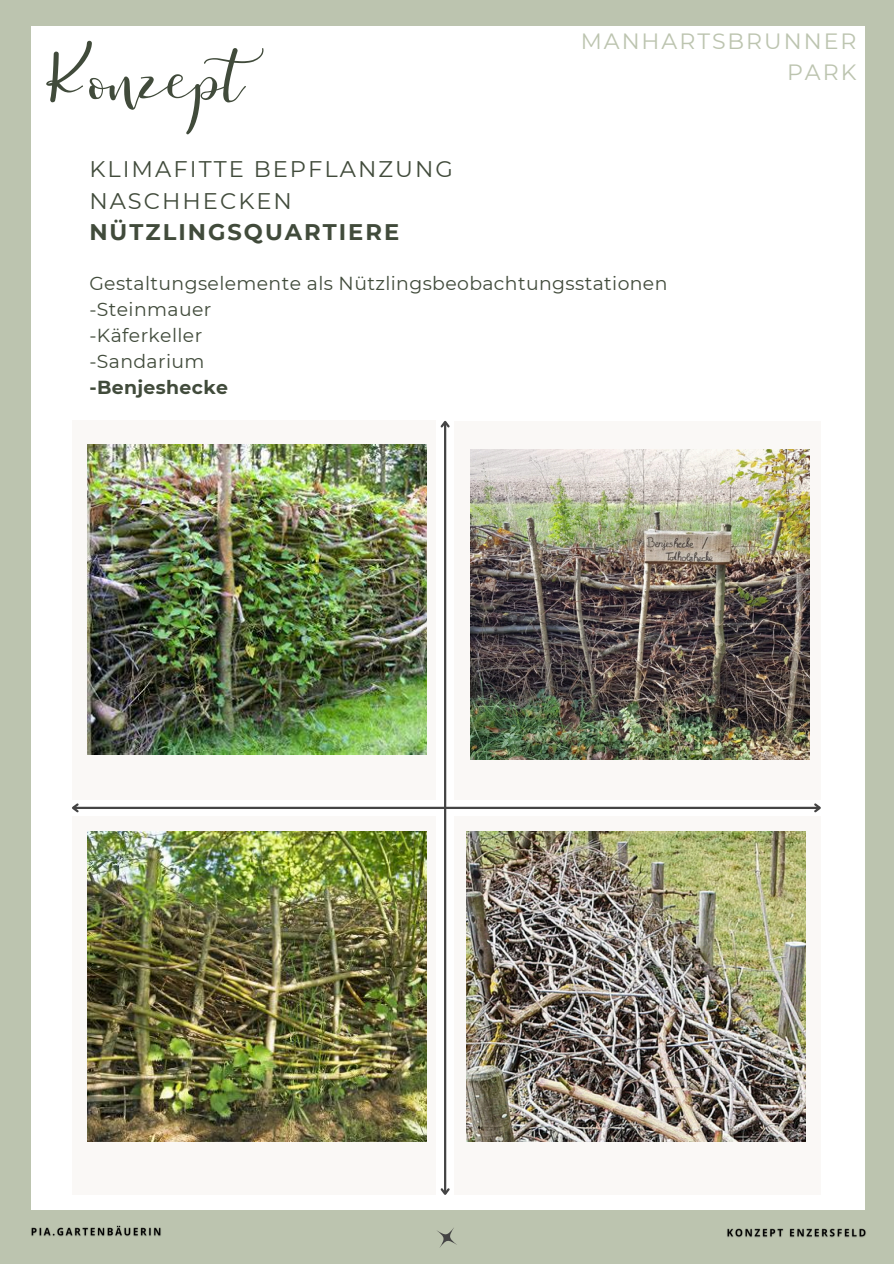
<style>
.page{position:relative;width:894px;height:1264px;background:#fff}
.page>*{position:absolute;margin:0;border:0;box-sizing:border-box;transform-origin:0 0}
.t1{font:61.65px "Just Write Solid";color:#414b3b}
.t2{font:22.65px/31.5px "Montserrat";letter-spacing:.09em;color:#414b3b}
.t3{font:22.05px/30.3px "Montserrat";letter-spacing:.09em;color:#bcc4af;text-align:right}
.t4{font:18.75px/25.8px "Montserrat";letter-spacing:.02em;color:#414b3b}
.s1{font-weight:700}
</style>
<div class="page">
<div style="left:0;top:0;width:893px;height:1263px;background:#bcc4af"></div>
<svg style="left:437px;top:1228px;width:20px;height:20px"></svg>
<div style="left:31px;top:26px;width:833px;height:1184px;background:#fff"></div>
<div style="left:72px;top:421px;width:363px;height:378px;background:#faf8f6"></div>
<div style="left:72px;top:816px;width:363px;height:378px;background:#faf8f6"></div>
<div style="left:454px;top:421px;width:366px;height:378px;background:#faf8f6"></div>
<div style="left:454px;top:816px;width:366px;height:378px;background:#faf8f6"></div>
<hr style="left:73px;top:806px;width:746px;height:3px;background:#444">
<svg style="left:72px;top:803px;width:9px;height:10px"></svg>
<svg style="left:811px;top:803px;width:10px;height:10px"></svg>
<hr style="left:444px;top:422px;width:2px;height:771px;background:#444">
<svg style="left:440px;top:1186px;width:10px;height:9px"></svg>
<svg style="left:440px;top:420px;width:10px;height:9px"></svg>
<img style="left:88px;top:444px;width:339px;height:310px">
<img style="left:88px;top:831px;width:339px;height:310px">
<img style="left:466px;top:831px;width:339px;height:310px">
<img style="left:470px;top:449px;width:339px;height:310px">
<img style="left:31px;top:1225px;width:130px;height:12px">
<img style="left:727px;top:1228px;width:139px;height:10px">
<h3 class="t1" style="left:46px;top:37px;width:239px">Konzept</h3>
<p class="t2" style="left:89px;top:153px;width:365px">KLIMAFITTE BEPFLANZUNG<br>NASCHHECKEN<br><span class="s1">NÜTZLINGSQUARTIERE</span></p>
<h3 class="t3" style="left:580px;top:26px;width:277px">MANHARTSBRUNNER<br>PARK</h3>
<h2 class="t4" style="left:89px;top:271px;width:579px">Gestaltungselemente als Nützlingsbeobachtungsstationen -Steinmauer<br>-Käferkeller<br>-Sandarium<br><span class="s1">-Benjeshecke</span></h2>
</div>
